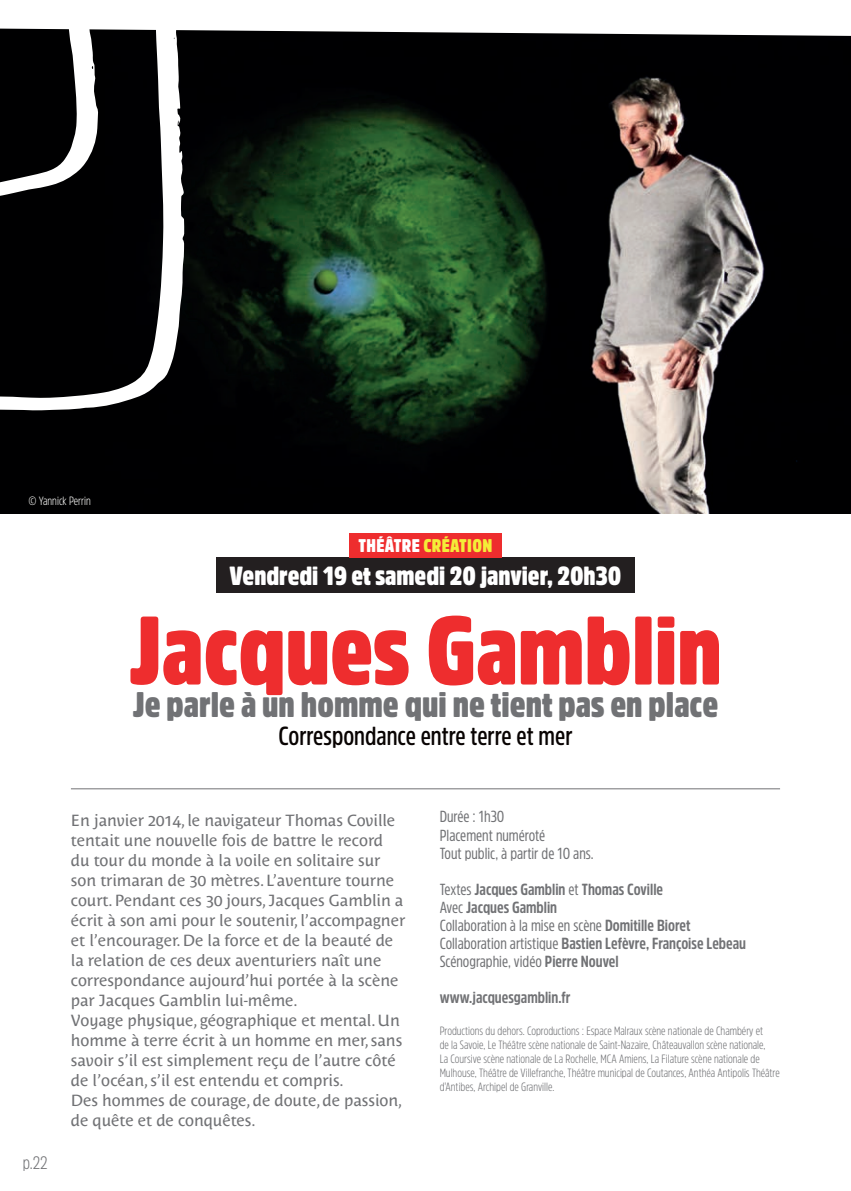
<style>
.page{position:relative;width:851px;height:1191px;background:#fff}
.page>*{position:absolute;margin:0;border:0;box-sizing:border-box;transform-origin:0 0}
.t1{font:900 96px "Amsi Pro Cond";color:#ee2d2e}
.t2{font:900 35.2px "Amsi Pro Cond";color:#717275}
.t3{font:900 26px "Amsi Pro Cond";color:#fff}
.t4{font:600 26px "Amsi Pro Cond";color:#080302}
.t5{font:900 18.2px "Amsi Pro Cond";letter-spacing:.02em;color:#f4ed38}
.t6{font:300 18px "Amsi Pro Cond";color:#717275}
.t7{font:16px/20px "Costa Pro";color:#717275}
.t8{font:700 16px/18px "Amsi Pro Cond";color:#717275}
.t9{font:16px/18px "Amsi Pro Cond";color:#717275}
.t10{font:300 12px/14px "Amsi Pro Cond";color:#717275}
.t11{font:300 12px "Amsi Pro Cond";color:#fff}
.s1{color:#fff}
.s2{font-weight:400}
</style>
<div class="page">
<img style="left:0;top:36px;width:850px;height:477px">
<svg style="left:184px;top:30px;width:666px;height:6px"></svg>
<svg style="left:0;top:28px;width:184px;height:382px;fill:#000001"></svg>
<div style="left:216px;top:557px;width:418px;height:36px;background:#231f20"></div>
<hr style="left:71px;top:788px;width:709px;height:1px;background:#717275">
<div style="left:349px;top:533px;width:152px;height:25px;background:#ee2d2e"></div>
<p class="t11" style="left:28px;top:492px;width:64px">© Yannick Perrin</p>
<p class="t5" style="left:358px;top:533px;width:135px"><span class="s1">THÉÂTRE</span> CRÉATION</p>
<h3 class="t3" style="left:229px;top:558px;width:393px">Vendredi 19 et samedi 20 janvier, 20h30</h3>
<h1 class="t1" style="left:129px;top:585px;width:594px">Jacques Gamblin</h1>
<h2 class="t2" style="left:133px;top:680px;width:587px">Je parle à un homme qui ne tient pas en place</h2>
<h3 class="t4" style="left:278px;top:717px;width:296px">Correspondance entre terre et mer</h3>
<p class="t6" style="left:23px;top:1150px;width:27px">p.22</p>
<p class="t7" style="left:71px;top:808px;width:336px">En janvier 2014, le navigateur Thomas Coville tentait une nouvelle fois de battre le record du tour du monde à la voile en solitaire sur son trimaran de 30 mètres. L’aventure tourne court. Pendant ces 30 jours, Jacques Gamblin a écrit à son ami pour le soutenir, l’accompagner et l’encourager. De la force et de la beauté de la relation de ces deux aventuriers naît une correspondance aujourd’hui portée à la scène par Jacques Gamblin lui-même.<br>Voyage physique, géographique et mental. Un homme à terre écrit à un homme en mer, sans savoir s’il est simplement reçu de l’autre côté de l’océan, s’il est entendu et compris.<br>Des hommes de courage, de doute, de passion, de quête et de conquêtes.</p>
<p class="t9" style="left:439px;top:807px;width:155px">Durée : 1h30<br>Placement numéroté<br>Tout public, à partir de 10 ans.</p>
<p class="t8" style="left:439px;top:879px;width:308px"><span class="s2">Textes</span> Jacques Gamblin <span class="s2">et</span> Thomas Coville<br><span class="s2">Avec</span> Jacques Gamblin<br><span class="s2">Collaboration à la mise en scène</span> Domitille Bioret <span class="s2">Collaboration artistique</span> Bastien Lefèvre, Françoise Lebeau <span class="s2">Scénographie, vidéo</span> Pierre Nouvel</p>
<p class="t8" style="left:439px;top:987px;width:132px">www.jacquesgamblin.fr</p>
<p class="t10" style="left:439px;top:1023px;width:341px">Productions du dehors. Coproductions : Espace Malraux scène nationale de Chambéry et<br>de la Savoie, Le Théâtre scène nationale de Saint-Nazaire, Châteauvallon scène nationale,<br>La Coursive scène nationale de La Rochelle, MCA Amiens, La Filature scène nationale de Mulhouse, Théâtre de Villefranche, Théâtre municipal de Coutances, Anthéa Antipolis Théâtre d'Antibes, Archipel de Granville.</p>
</div>
